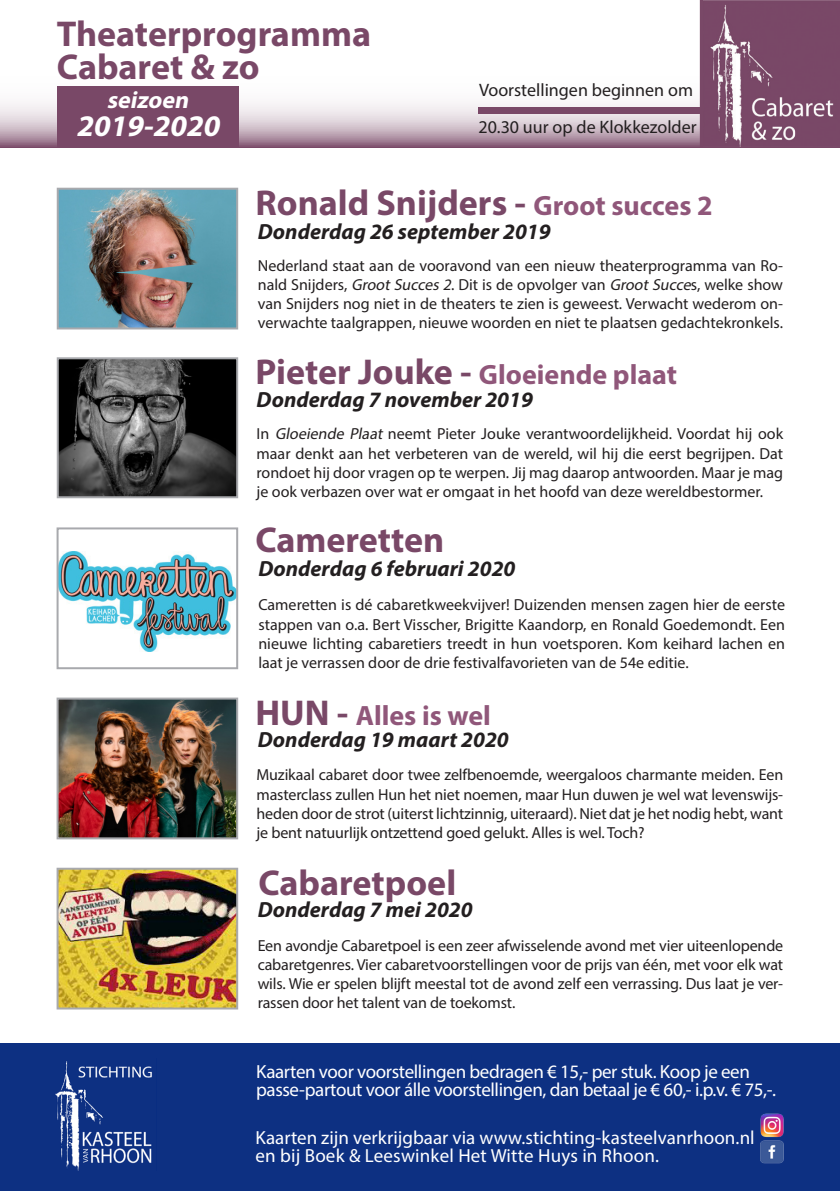
<style>
.page{position:relative;width:840px;height:1191px;background:#fff}
.page>*{position:absolute;margin:0;border:0;box-sizing:border-box;transform-origin:0 0}
.t1{font:700 36px "Myriad Pro";color:#794867}
.t2{font:italic 700 30px "Myriad Pro";color:#fff}
.t3{font:700 28px "Myriad Pro";color:#90577a}
.t4{font:italic 700 24px "Myriad Pro";color:#fff}
.t5{font:italic 700 22px "Myriad Pro";color:#231f20}
.t6{font:19px/18px "Myriad Pro";letter-spacing:-.01em;color:#fff}
.t7{font:19px "Myriad Pro";letter-spacing:.01em;color:#fff}
.t8{font:18px "Myriad Pro";color:#231f20}
.t9{font:16px/19.2px "Myriad Pro";letter-spacing:-.005em;color:#231f20;text-align:justify}
.s1{font-size:28px;color:#90577a}
.s2{font-style:italic}
.s3{font-size:36px;color:#794867}
</style>
<div class="page">
<svg style="left:0;top:0;width:839px;height:147px"></svg>
<div style="left:0;top:1043px;width:158px;height:148px;background:#0d3082"></div>
<div style="left:156px;top:1043px;width:683px;height:148px;background:#0d3082"></div>
<img style="left:60px;top:191px;width:175px;height:135px">
<div style="left:57px;top:188px;width:181px;height:141px;border:2px solid #a8a9ad"></div>
<img style="left:60px;top:700px;width:175px;height:136px">
<div style="left:57px;top:697px;width:181px;height:142px;border:2px solid #a8a9ad"></div>
<img style="left:60px;top:870px;width:175px;height:136px">
<div style="left:57px;top:867px;width:181px;height:142px;border:2px solid #a8a9ad"></div>
<img style="left:60px;top:360px;width:175px;height:135px">
<div style="left:57px;top:357px;width:181px;height:141px;border:2px solid #a8a9ad"></div>
<img style="left:55px;top:1061px;width:97px;height:109px">
<div style="left:57px;top:86px;width:181px;height:61px;background:#794867"></div>
<img style="left:702px;top:0;width:137px;height:146px">
<div style="left:478px;top:108px;width:224px;height:6px;background:#794867"></div>
<img style="left:60px;top:552px;width:175px;height:99px">
<div style="left:57px;top:527px;width:181px;height:142px;border:2px solid #a8a9ad"></div>
<img style="left:760px;top:1140px;width:24px;height:24px">
<img style="left:760px;top:1113px;width:24px;height:25px">
<p class="t1" style="left:57px;top:10px;width:315px">Theaterprogramma</p>
<p class="t1" style="left:57px;top:43px;width:204px">Cabaret &amp; zo</p>
<p class="t4" style="left:107px;top:84px;width:88px">seizoen</p>
<p class="t2" style="left:76px;top:107px;width:151px">2019-2020</p>
<p class="t8" style="left:478px;top:79px;width:215px">Voorstellingen beginnen om</p>
<p class="t8" style="left:478px;top:116px;width:219px">20.30 uur op de Klokkezolder</p>
<p class="t1" style="left:255px;top:179px;width:458px">Ronald Snijders - <span class="s1">Groot succes 2</span></p>
<p class="t5" style="left:258px;top:217px;width:294px">Donderdag 26 september 2019</p>
<p class="t9" style="left:258px;top:255px;width:526px">Nederland staat aan de vooravond van een nieuw theaterprogramma van Ro&shy;nald Snijders, <span class="s2">GrootSucces 2</span>. Dit is de opvolger van <span class="s2">GrootSucce</span>s, welke show van Snijders nog niet in de theaters te zien is geweest. Verwacht wederom on&shy;verwachte taalgrappen, nieuwe woorden en niet te plaatsen gedachtekronkels.</p>
<p class="t3" style="left:255px;top:356px;width:423px"><span class="s3">Pieter Jouke -</span> Gloeiende plaat</p>
<p class="t5" style="left:256px;top:385px;width:278px">Donderdag 7 november 2019</p>
<p class="t9" style="left:256px;top:424px;width:528px">In <span class="s2">Gloeiende Plaat</span> neemt Pieter Jouke verantwoordelijkheid. Voordat hij ook maar denkt aan het verbeteren van de wereld, wil hij die eerst begrijpen. Dat rondoet hij door vragen op te werpen. Jij mag daarop antwoorden. Maar je mag je ook verbazen over wat er omgaat in het hoofd van deze wereldbestormer.</p>
<p class="t1" style="left:255px;top:516px;width:190px">Cameretten</p>
<p class="t5" style="left:258px;top:554px;width:258px">Donderdag 6 februari 2020</p>
<p class="t9" style="left:258px;top:595px;width:528px">Cameretten is dé cabaretkweekvijver! Duizenden mensen zagen hier de eerste stappen van o.a. Bert Visscher, Brigitte Kaandorp, en Ronald Goedemondt. Een nieuwe lichting cabaretiers treedt in hun voetsporen. Kom keihard lachen en laat je verrassen door de drie festivalfavorieten van de 54e editie.</p>
<p class="t3" style="left:255px;top:697px;width:237px"><span class="s3">HUN -</span> Alles is wel</p>
<p class="t5" style="left:258px;top:725px;width:252px">Donderdag 19 maart 2020</p>
<p class="t9" style="left:256px;top:765px;width:528px">Muzikaal cabaret door twee zelfbenoemde, weergaloos charmante meiden. Een masterclass zullen Hun het niet noemen, maar Hun duwen je wel wat levenswijs&shy;heden door de strot (uiterst lichtzinnig, uiteraard). Niet dat je het nodig hebt, want je bent natuurlijk ontzettend goed gelukt. Alles is wel. Toch?</p>
<p class="t1" style="left:258px;top:859px;width:199px">Cabaretpoel</p>
<p class="t5" style="left:257px;top:895px;width:216px">Donderdag 7 mei 2020</p>
<p class="t9" style="left:257px;top:935px;width:527px">Een avondje Cabaretpoel is een zeer afwisselende avond met vier uiteenlopende cabaretgenres. Vier cabaretvoorstellingen voor de prijs van één, met voor elk wat wils. Wie er spelen blijft meestal tot de avond zelf een verrassing. Dus laat je ver&shy;rassen door het talent van de toekomst.</p>
<p class="t6" style="left:256px;top:1062px;width:521px">Kaarten voor voorstellingen bedragen € 15,- per stuk. Koop je een passe-partout voor álle voorstellingen, dan betaal je € 60,- i.p.v. € 75,-.</p>
<p class="t6" style="left:255px;top:1128px;width:500px">Kaarten zijn verkrijgbaar via www.stichting-kasteelvanrhoon.nl</p>
<p class="t7" style="left:255px;top:1143px;width:405px">en bij Boek &amp; Leeswinkel Het Witte Huys in Rhoon.</p>
</div>
